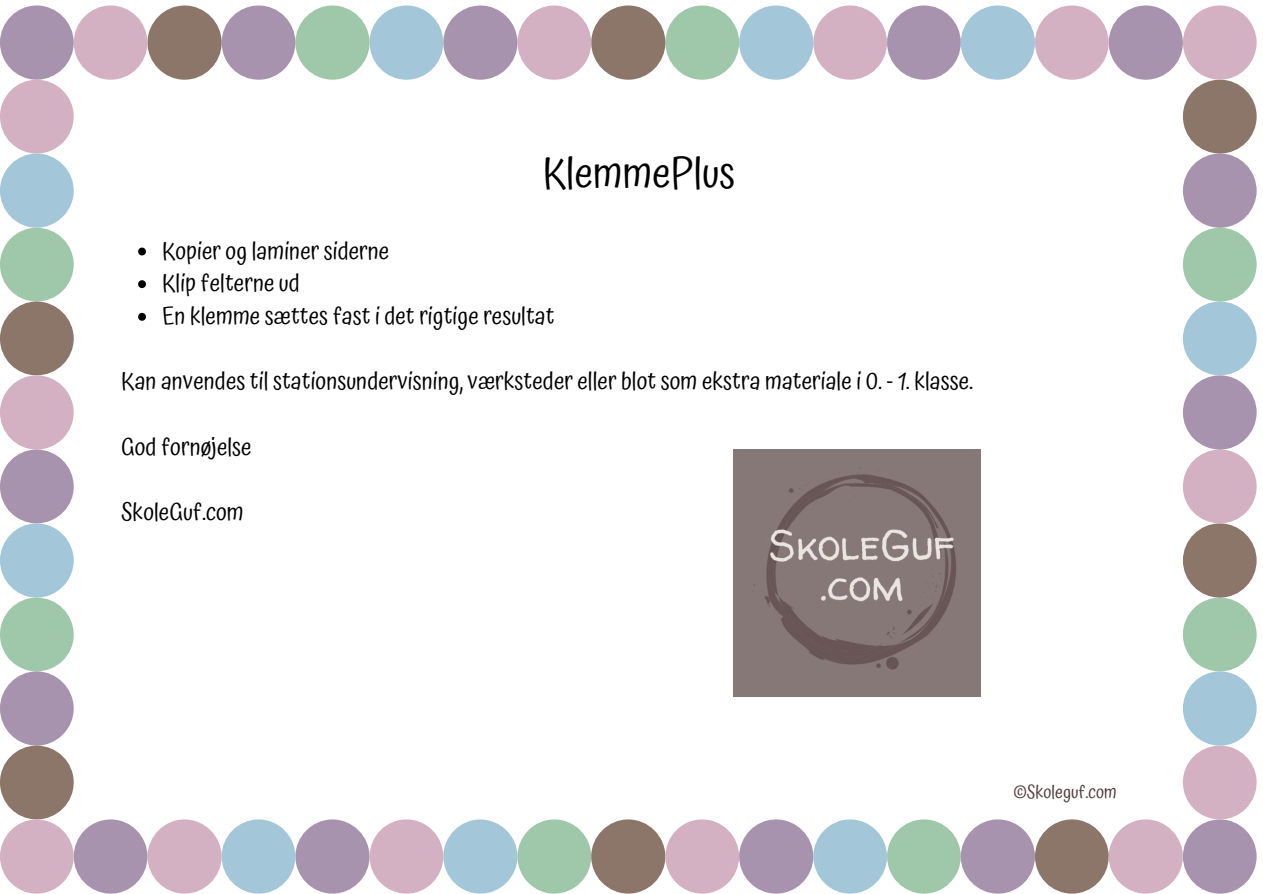
<style>
.page{position:relative;width:1263px;height:894px;background:#fff}
.page>*{position:absolute;margin:0;border:0;box-sizing:border-box;transform-origin:0 0}
.t1{font:42px "Atma";color:#000}
.t2{font:24px "Atma";color:#000}
.t3{font:18px "Atma";color:#503a3a}
</style>
<div class="page">
<div style="left:1183px;top:819px;width:74px;height:74px;background:#a793ad;border-radius:50%"></div>
<div style="left:295px;top:819px;width:75px;height:74px;background:#a793ad;border-radius:50%"></div>
<div style="left:1183px;top:745px;width:74px;height:74px;background:#d3b1c2;border-radius:50%"></div>
<div style="left:370px;top:819px;width:73px;height:74px;background:#d3b1c2;border-radius:50%"></div>
<div style="left:1183px;top:671px;width:74px;height:74px;background:#a3c6d9;border-radius:50%"></div>
<div style="left:443px;top:819px;width:74px;height:74px;background:#a3c6d9;border-radius:50%"></div>
<div style="left:1183px;top:597px;width:74px;height:74px;background:#9fc7aa;border-radius:50%"></div>
<div style="left:517px;top:819px;width:74px;height:74px;background:#9fc7aa;border-radius:50%"></div>
<div style="left:1183px;top:523px;width:74px;height:74px;background:#8c7569;border-radius:50%"></div>
<div style="left:591px;top:819px;width:74px;height:74px;background:#8c7569;border-radius:50%"></div>
<div style="left:1183px;top:449px;width:74px;height:74px;background:#d3b1c2;border-radius:50%"></div>
<div style="left:665px;top:819px;width:74px;height:74px;background:#d3b1c2;border-radius:50%"></div>
<div style="left:1183px;top:375px;width:74px;height:74px;background:#a793ad;border-radius:50%"></div>
<div style="left:739px;top:819px;width:74px;height:74px;background:#a793ad;border-radius:50%"></div>
<div style="left:1183px;top:301px;width:74px;height:74px;background:#a3c6d9;border-radius:50%"></div>
<div style="left:813px;top:819px;width:74px;height:74px;background:#a3c6d9;border-radius:50%"></div>
<div style="left:1183px;top:228px;width:74px;height:73px;background:#9fc7aa;border-radius:50%"></div>
<div style="left:887px;top:819px;width:74px;height:74px;background:#9fc7aa;border-radius:50%"></div>
<div style="left:1183px;top:153px;width:74px;height:75px;background:#a793ad;border-radius:50%"></div>
<div style="left:961px;top:819px;width:74px;height:74px;background:#a793ad;border-radius:50%"></div>
<div style="left:1183px;top:80px;width:74px;height:73px;background:#8c7569;border-radius:50%"></div>
<div style="left:1035px;top:819px;width:74px;height:74px;background:#8c7569;border-radius:50%"></div>
<div style="left:1183px;top:5px;width:74px;height:75px;background:#d3b1c2;border-radius:50%"></div>
<div style="left:1109px;top:819px;width:74px;height:74px;background:#d3b1c2;border-radius:50%"></div>
<div style="left:887px;top:5px;width:74px;height:75px;background:#a793ad;border-radius:50%"></div>
<div style="left:813px;top:5px;width:74px;height:75px;background:#d3b1c2;border-radius:50%"></div>
<div style="left:739px;top:5px;width:74px;height:75px;background:#a3c6d9;border-radius:50%"></div>
<div style="left:665px;top:5px;width:74px;height:75px;background:#9fc7aa;border-radius:50%"></div>
<div style="left:591px;top:5px;width:74px;height:75px;background:#8c7569;border-radius:50%"></div>
<div style="left:517px;top:5px;width:74px;height:75px;background:#d3b1c2;border-radius:50%"></div>
<div style="left:443px;top:5px;width:74px;height:75px;background:#a793ad;border-radius:50%"></div>
<div style="left:370px;top:5px;width:73px;height:75px;background:#a3c6d9;border-radius:50%"></div>
<div style="left:295px;top:5px;width:75px;height:75px;background:#9fc7aa;border-radius:50%"></div>
<div style="left:222px;top:5px;width:73px;height:75px;background:#a793ad;border-radius:50%"></div>
<div style="left:147px;top:5px;width:75px;height:75px;background:#8c7569;border-radius:50%"></div>
<div style="left:74px;top:5px;width:73px;height:75px;background:#d3b1c2;border-radius:50%"></div>
<div style="left:1109px;top:5px;width:74px;height:75px;background:#a793ad;border-radius:50%"></div>
<div style="left:1035px;top:5px;width:74px;height:75px;background:#d3b1c2;border-radius:50%"></div>
<div style="left:961px;top:5px;width:74px;height:75px;background:#a3c6d9;border-radius:50%"></div>
<div style="left:74px;top:819px;width:73px;height:74px;background:#a793ad;border-radius:50%"></div>
<div style="left:147px;top:819px;width:75px;height:74px;background:#d3b1c2;border-radius:50%"></div>
<div style="left:222px;top:819px;width:73px;height:74px;background:#a3c6d9;border-radius:50%"></div>
<div style="left:0;top:5px;width:74px;height:75px;background:#a793ad;border-radius:50%"></div>
<div style="left:0;top:80px;width:74px;height:73px;background:#d3b1c2;border-radius:50%"></div>
<div style="left:0;top:153px;width:74px;height:75px;background:#a3c6d9;border-radius:50%"></div>
<div style="left:0;top:228px;width:74px;height:73px;background:#9fc7aa;border-radius:50%"></div>
<div style="left:0;top:301px;width:74px;height:74px;background:#8c7569;border-radius:50%"></div>
<div style="left:0;top:375px;width:74px;height:74px;background:#d3b1c2;border-radius:50%"></div>
<div style="left:0;top:449px;width:74px;height:74px;background:#a793ad;border-radius:50%"></div>
<div style="left:0;top:523px;width:74px;height:74px;background:#a3c6d9;border-radius:50%"></div>
<div style="left:0;top:597px;width:74px;height:74px;background:#9fc7aa;border-radius:50%"></div>
<div style="left:0;top:671px;width:74px;height:74px;background:#a793ad;border-radius:50%"></div>
<div style="left:0;top:745px;width:74px;height:74px;background:#8c7569;border-radius:50%"></div>
<div style="left:0;top:819px;width:74px;height:74px;background:#d3b1c2;border-radius:50%"></div>
<svg style="left:138px;top:247px;width:8px;height:8px"></svg>
<svg style="left:138px;top:280px;width:8px;height:8px"></svg>
<svg style="left:138px;top:313px;width:8px;height:7px"></svg>
<img style="left:734px;top:449px;width:246px;height:247px">
<p class="t1" style="left:543px;top:148px;width:194px">KlemmePlus</p>
<h1 class="t2" style="left:162px;top:236px;width:229px">Kopier og laminer siderne</h1>
<p class="t2" style="left:162px;top:269px;width:139px">Klip felterne ud</p>
<p class="t2" style="left:162px;top:302px;width:394px">En klemme sættes fast i det rigtige resultat</p>
<p class="t2" style="left:121px;top:367px;width:853px">Kan anvendes til stationsundervisning, værksteder eller blot som ekstra materiale i 0. - 1. klasse.</p>
<h2 class="t2" style="left:121px;top:432px;width:132px">God fornøjelse</h2>
<h2 class="t2" style="left:121px;top:497px;width:124px">SkoleGuf.com</h2>
<p class="t3" style="left:1013px;top:781px;width:105px">©Skoleguf.com</p>
</div>
